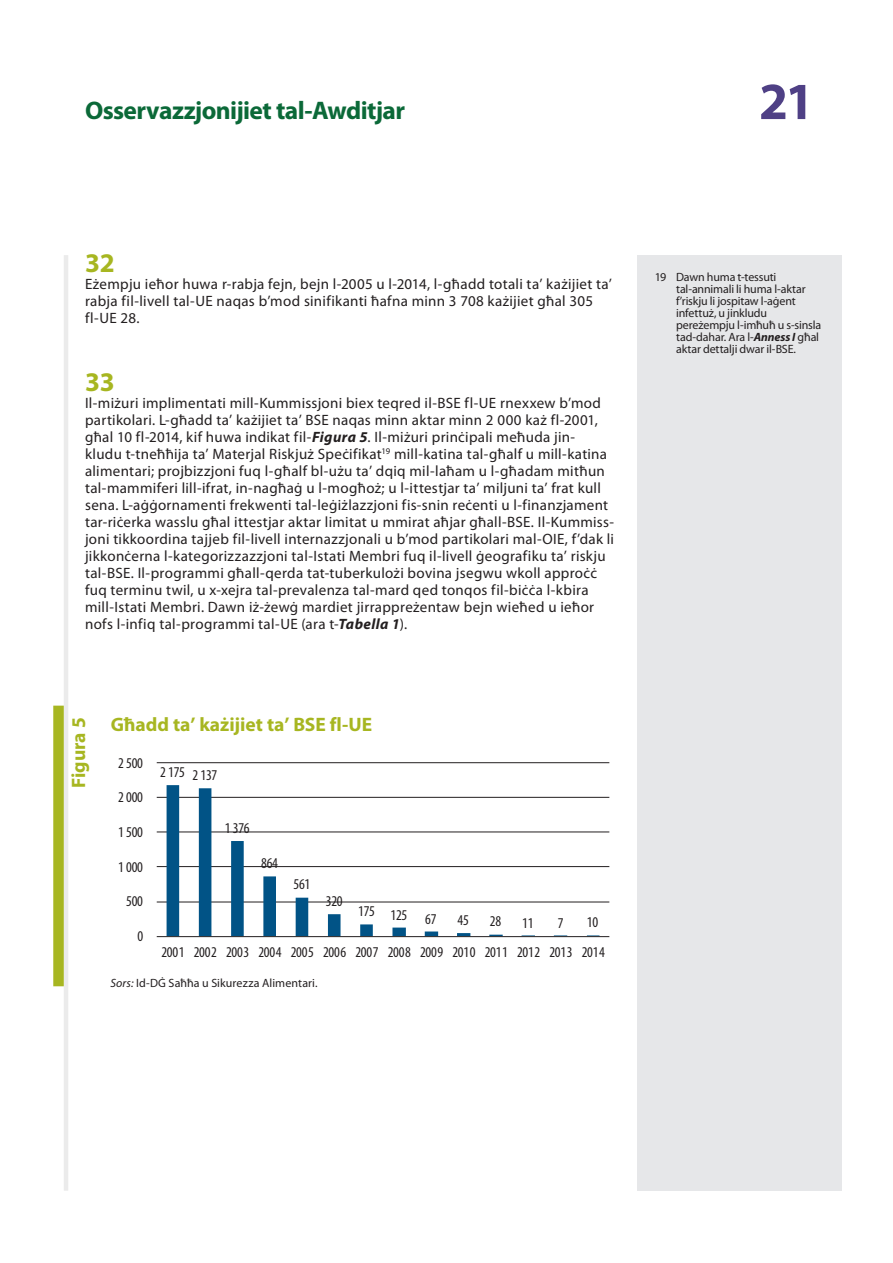
<style>
.page{position:relative;width:893px;height:1263px;background:#fff}
.page>*{position:absolute;margin:0;border:0;box-sizing:border-box;transform-origin:0 0}
.t1{font:700 52.5px "Myriad Pro";color:#4f4085}
.E_05_-_CHAP__1__TEXT{font:700 27px "Myriad Pro";color:#a7b621}
.t2{font:700 25.5px "Myriad Pro";letter-spacing:-.025em;color:#0b6938}
.F_02_-_BOX_TITRE_COL{font:700 19.5px "Myriad Pro";color:#a7b621}
.F_01_-_GRAPHICS_NUME{font:700 19.5px "Myriad Pro";letter-spacing:-.005em;color:#a7b621}
.E_05_-_CHAP__1__TEXT-2{font:15px/17px "Myriad Pro";letter-spacing:.02em;color:#231f20}
.t3{font:condensed 15px "Myriad Pro";letter-spacing:-.015em;color:#231f20}
.E_08_-_CHAP__FOOTNOT{font:12px/12px "Myriad Pro";letter-spacing:-.015em;color:#231f20}
.F_07_-_SOURCE{font:12px "Myriad Pro";letter-spacing:.005em;color:#231f20}
.s1{font-weight:700;font-style:italic}
.s2{font-style:italic}
</style>
<div class="page">
<hr style="left:64px;top:255px;width:4px;height:936px;background:#ebebeb">
<div style="left:638px;top:255px;width:204px;height:936px;background:#e6e7e9"></div>
<div style="left:53px;top:706px;width:11px;height:280px;background:#a7b621"></div>
<hr style="left:157px;top:762px;width:452px;height:1px;background:#231f20">
<hr style="left:157px;top:797px;width:452px;height:1px;background:#231f20">
<hr style="left:157px;top:832px;width:452px;height:1px;background:#231f20">
<hr style="left:157px;top:866px;width:452px;height:1px;background:#231f20">
<hr style="left:157px;top:902px;width:452px;height:1px;background:#231f20">
<svg style="left:167px;top:785px;width:432px;height:151px"></svg>
<hr style="left:157px;top:936px;width:452px;height:1px;background:#231f20">
<h3 class="t2" style="left:85px;top:94px;width:322px">Osservazzjonijiet tal-Awditjar</h3>
<h1 class="t1" style="left:759px;top:67px;width:57px">21</h1>
<p class="E_05_-_CHAP__1__TEXT" style="left:85px;top:245px;width:31px">32</p>
<p class="E_05_-_CHAP__1__TEXT-2" style="left:85px;top:275px;width:528px">Eżempju ieħor huwa r-rabja fejn, bejn l-2005 u l-2014, l-għadd totali ta’ każijiet ta’ rabja fil-livell tal-UE naqas b’mod sinifikanti ħafna minn 3 708 każijiet għal 305 fl-UE 28.</p>
<p class="E_05_-_CHAP__1__TEXT" style="left:85px;top:364px;width:31px">33</p>
<p class="E_05_-_CHAP__1__TEXT-2" style="left:85px;top:394px;width:531px">Il-miżuri implimentati mill-Kummissjoni biex teqred il-BSE fl-UE rnexxew b’mod partikolari. L-għadd ta’ każijiet ta’ BSE naqas minn aktar minn 2 000 każ fl-2001, għal 10 fl-2014, kif huwa indikat fil-<span class="s1">Figura 5</span>. Il-miżuri prinċipali meħuda jin&shy;kludu t-tneħħija ta’ Materjal Riskjuż Speċifikat<sup>19</sup> mill-katina tal-għalf u mill-katina alimentari; projbizzjoni fuq l-għalf bl-użu ta’ dqiq mil-laħam u l-għadam mitħun tal-mammiferi lill-ifrat, in-nagħaġ u l-mogħoż; u l-ittestjar ta’ miljuni ta’ frat kull sena. L-aġġornamenti frekwenti tal-leġiżlazzjoni fis-snin reċenti u l-finanzjament tar-riċerka wasslu għal ittestjar aktar limitat u mmirat aħjar għall-BSE. Il-Kummiss&shy;joni tikkoordina tajjeb fil-livell internazzjonali u b’mod partikolari mal-OIE, f’dak li jikkonċerna l-kategorizzazzjoni tal-Istati Membri fuq il-livell ġeografiku ta’ riskju tal-BSE. Il-programmi għall-qerda tat-tuberkulożi bovina jsegwu wkoll approċċ fuq terminu twil, u x-xejra tal-prevalenza tal-mard qed tonqos fil-biċċa l-kbira mill-Istati Membri. Dawn iż-żewġ mardiet jirrappreżentaw bejn wieħed u ieħor nofs l-infiq tal-programmi tal-UE (ara t-<span class="s1">Tabella 1</span>).</p>
<p class="F_01_-_GRAPHICS_NUME" style="left:66px;top:788px;width:72px;rotate:-90deg">Figura 5</p>
<p class="F_02_-_BOX_TITRE_COL" style="left:111px;top:712px;width:263px">Għadd ta’ każijiet ta’ BSE fl-UE</p>
<p class="t3" style="left:118px;top:754px;width:26px">2 500</p>
<p class="t3" style="left:118px;top:789px;width:26px">2 000</p>
<p class="t3" style="left:118px;top:824px;width:26px">1 500</p>
<p class="t3" style="left:118px;top:858px;width:26px">1 000</p>
<p class="t3" style="left:126px;top:893px;width:18px">500</p>
<p class="t3" style="left:138px;top:928px;width:7px">0</p>
<p class="t3" style="left:160px;top:765px;width:59px">2 175 2 137</p>
<p class="t3" style="left:225px;top:820px;width:26px">1 376</p>
<p class="t3" style="left:261px;top:855px;width:18px">864</p>
<p class="t3" style="left:294px;top:876px;width:18px">561</p>
<p class="t3" style="left:326px;top:893px;width:18px">320</p>
<p class="t3" style="left:358px;top:903px;width:18px">175</p>
<p class="t3" style="left:391px;top:906px;width:18px">125</p>
<p class="t3" style="left:425px;top:910px;width:13px">67</p>
<p class="t3" style="left:458px;top:912px;width:13px">45</p>
<p class="t3" style="left:490px;top:913px;width:13px">28</p>
<p class="t3" style="left:522px;top:914px;width:13px">11</p>
<p class="t3" style="left:558px;top:915px;width:7px">7</p>
<p class="t3" style="left:587px;top:914px;width:13px">10</p>
<p class="t3" style="left:161px;top:943px;width:445px">2001 2002 2003 2004 2005 2006 2007 2008 2009 2010 2011 2012 2013 2014</p>
<p class="F_07_-_SOURCE" style="left:111px;top:975px;width:209px"><span class="s2">Sors:</span> Id-DĠ Saħħa u Sikurezza Alimentari.</p>
<p class="E_08_-_CHAP__FOOTNOT" style="left:676px;top:271px;width:147px;text-indent:-21px">19 Dawn huma t-tessuti tal-annimali li huma l-aktar f’riskju li jospitaw l-aġent infettuż, u jinkludu pereżempju l-imħuħ u s-sinsla tad-dahar. Ara l-<span class="s1">Anness I</span> għal aktar dettalji dwar il-BSE.</p>
</div>
